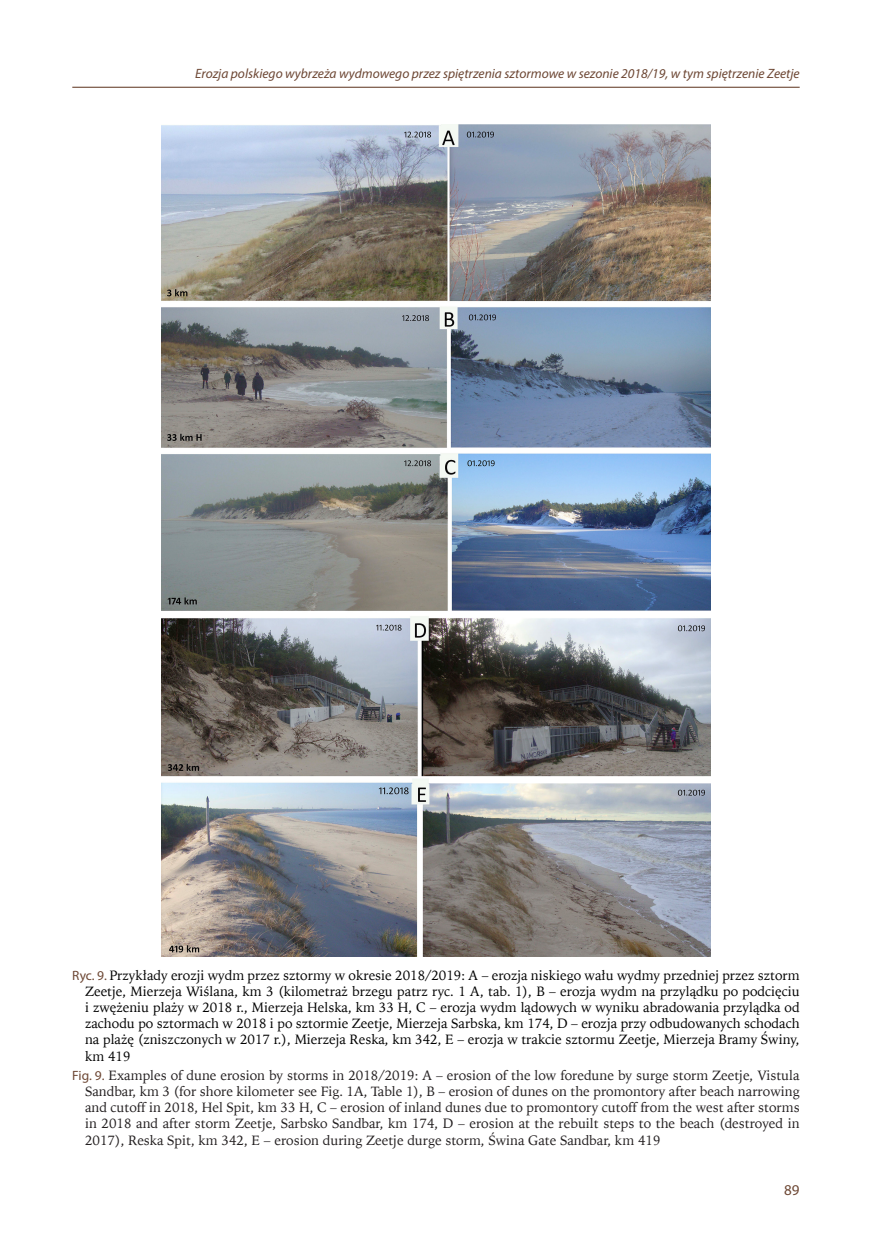
<style>
.page{position:relative;width:872px;height:1245px;background:#fff}
.page>*{position:absolute;margin:0;border:0;box-sizing:border-box;transform-origin:0 0}
.t1{font:15px "Myriad Pro";color:#6d4734}
.Tytuł_tabeli_ryciny_PL{font:13.5px/16.2px "Iowan Old St EU";color:#000;text-align:justify}
.Tytuł_tabeli_ryciny_ENG{font:13.5px/16.2px "Iowan Old St EU";color:#231f20;text-align:justify}
.t2{font:italic 13.5px "Myriad Pro";color:#6d4734}
.s1{font-family:"Myriad Pro";color:#6d4734}
</style>
<div class="page">
<hr style="left:72px;top:87px;width:727px;height:1px;background:#6d4734">
<img style="left:162px;top:125px;width:548px;height:832px">
<p class="t2" style="left:195px;top:65px;width:606px">Erozja polskiego wybrzeża wydmowego przez spiętrzenia sztormowe w sezonie 2018/19, w tym spiętrzenie Zeetje</p>
<p class="Tytuł_tabeli_ryciny_PL" style="left:85px;top:967px;width:716px;text-indent:-13px"><span class="s1">Ryc. 9.</span> Przykłady erozji wydm przez sztormy w okresie 2018/2019: A – erozja niskiego wału wydmy przedniej przez sztorm Zeetje, Mierzeja Wiślana, km 3 (kilometraż brzegu patrz ryc. 1 A, tab. 1), B – erozja wydm na przylądku po podcięciu i zwężeniu plaży w 2018 r., Mierzeja Helska, km 33 H, C – erozja wydm lądowych w wyniku abradowania przylądka od zachodu po sztormach w 2018 i po sztormie Zeetje, Mierzeja Sarbska, km 174, D – erozja przy odbudowanych schodach na plażę (zniszczonych w 2017 r.), Mierzeja Reska, km 342, E – erozja w trakcie sztormu Zeetje, Mierzeja Bramy Świny, km 419</p>
<p class="Tytuł_tabeli_ryciny_ENG" style="left:85px;top:1067px;width:716px;text-indent:-13px"><span class="s1">Fig. 9.</span> Examples of dune erosion by storms in 2018/2019: A – erosion of the low foredune by surge storm Zeetje, Vistula Sandbar, km 3 (for shore kilometer see Fig. 1A, Table 1), B – erosion of dunes on the promontory after beach narrowing and cutoff in 2018, Hel Spit, km 33 H, C – erosion of inland dunes due to promontory cutoff from the west after storms in 2018 and after storm Zeetje, Sarbsko Sandbar, km 174, D – erosion at the rebuilt steps to the beach (destroyed in 2017), Reska Spit, km 342, E – erosion during Zeetje durge storm, Świna Gate Sandbar, km 419</p>
<p class="t1" style="left:784px;top:1181px;width:17px">89</p>
</div>
